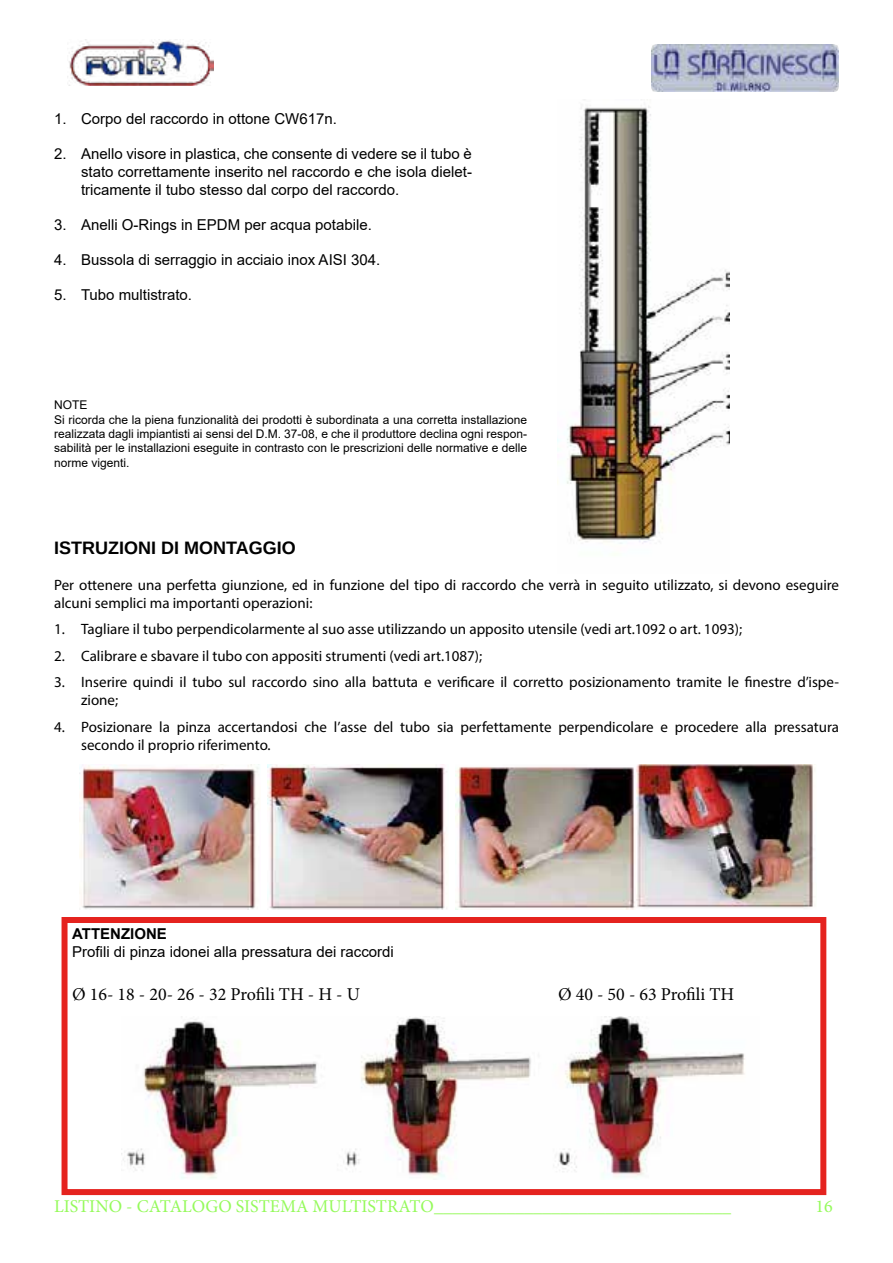
<style>
.page{position:relative;width:893px;height:1263px;background:#fff}
.page>*{position:absolute;margin:0;border:0;box-sizing:border-box;transform-origin:0 0}
.t1{font:18px "Minion Pro";color:#95fa5b}
.t2{font:18px "Minion Pro";color:#000}
.t3{font:700 18px "Arimo";color:#000}
.t4{font:15px/18px "Myriad Pro";color:#000}
.t5{font:15px/18px "Arial";color:#000;text-align:justify}
.t6{font:700 15px "Arial";color:#000}
.t7{font:12px/14.4px "Arial";color:#000;text-align:justify}
</style>
<div class="page">
<img style="left:67px;top:39px;width:147px;height:47px">
<img style="left:652px;top:45px;width:186px;height:46px">
<img style="left:557px;top:106px;width:173px;height:438px">
<img style="left:80px;top:764px;width:179px;height:145px">
<img style="left:267px;top:764px;width:180px;height:145px">
<img style="left:455px;top:764px;width:360px;height:145px">
<img style="left:123px;top:1016px;width:622px;height:163px">
<div style="left:62px;top:917px;width:764px;height:278px;border:6px solid #e5231f"></div>
<p class="t5" style="left:54px;top:109px;width:284px">1. Corpo del raccordo in ottone CW617n.</p>
<p class="t5" style="left:81px;top:144px;width:392px;text-indent:-27px">2. Anello visore in plastica, che consente di vedere se il tubo è stato correttamente inserito nel raccordo e che isola dielet&shy;tricamente il tubo stesso dal corpo del raccordo.</p>
<p class="t5" style="left:54px;top:215px;width:319px">3. Anelli O-Rings in EPDM per acqua potabile.</p>
<p class="t5" style="left:54px;top:250px;width:328px">4. Bussola di serraggio in acciaio inox AISI 304.</p>
<p class="t5" style="left:54px;top:285px;width:140px">5. Tubo multistrato.</p>
<p class="t7" style="left:54px;top:398px;width:35px">NOTE</p>
<p class="t7" style="left:54px;top:412px;width:475px">Si ricorda che la piena funzionalità dei prodotti è subordinata a una corretta installazione realizzata dagli impiantisti ai sensi del D.M. 37-08, e che il produttore declina ogni respon&shy;sabilità per le installazioni eseguite in contrasto con le prescrizioni delle normative e delle norme vigenti.</p>
<p class="t3" style="left:54px;top:535px;width:243px">ISTRUZIONI DI MONTAGGIO</p>
<p class="t4" style="left:54px;top:576px;width:786px">Per ottenere una perfetta giunzione, ed in funzione del tipo di raccordo che verrà in seguito utilizzato, si devono eseguire alcuni semplici ma importanti operazioni:</p>
<p class="t4" style="left:54px;top:620px;width:689px">1. Tagliare il tubo perpendicolarmente al suo asse utilizzando un apposito utensile (vedi art.1092 o art. 1093);</p>
<p class="t4" style="left:54px;top:647px;width:430px">2. Calibrare e sbavare il tubo con appositi strumenti (vedi art.1087);</p>
<p class="t4" style="left:81px;top:673px;width:759px;text-indent:-27px">3. Inserire quindi il tubo sul raccordo sino alla battuta e verificare il corretto posizionamento tramite le finestre d’ispe&shy;zione;</p>
<p class="t4" style="left:81px;top:718px;width:759px;text-indent:-27px">4. Posizionare la pinza accertandosi che l’asse del tubo sia perfettamente perpendicolare e procedere alla pressatura secondo il proprio riferimento.</p>
<p class="t6" style="left:72px;top:923px;width:96px">ATTENZIONE</p>
<p class="t5" style="left:72px;top:943px;width:323px">Profili di pinza idonei alla pressatura dei raccordi</p>
<p class="t2" style="left:72px;top:982px;width:289px">Ø 16- 18 - 20- 26 - 32 Profili TH - H - U</p>
<p class="t2" style="left:558px;top:982px;width:178px">Ø 40 - 50 - 63 Profili TH</p>
<p class="t1" style="left:54px;top:1194px;width:678px">LISTINO - CATALOGO SISTEMA MULTISTRATO_________________________________</p>
<p class="t1" style="left:815px;top:1194px;width:19px">16</p>
</div>
